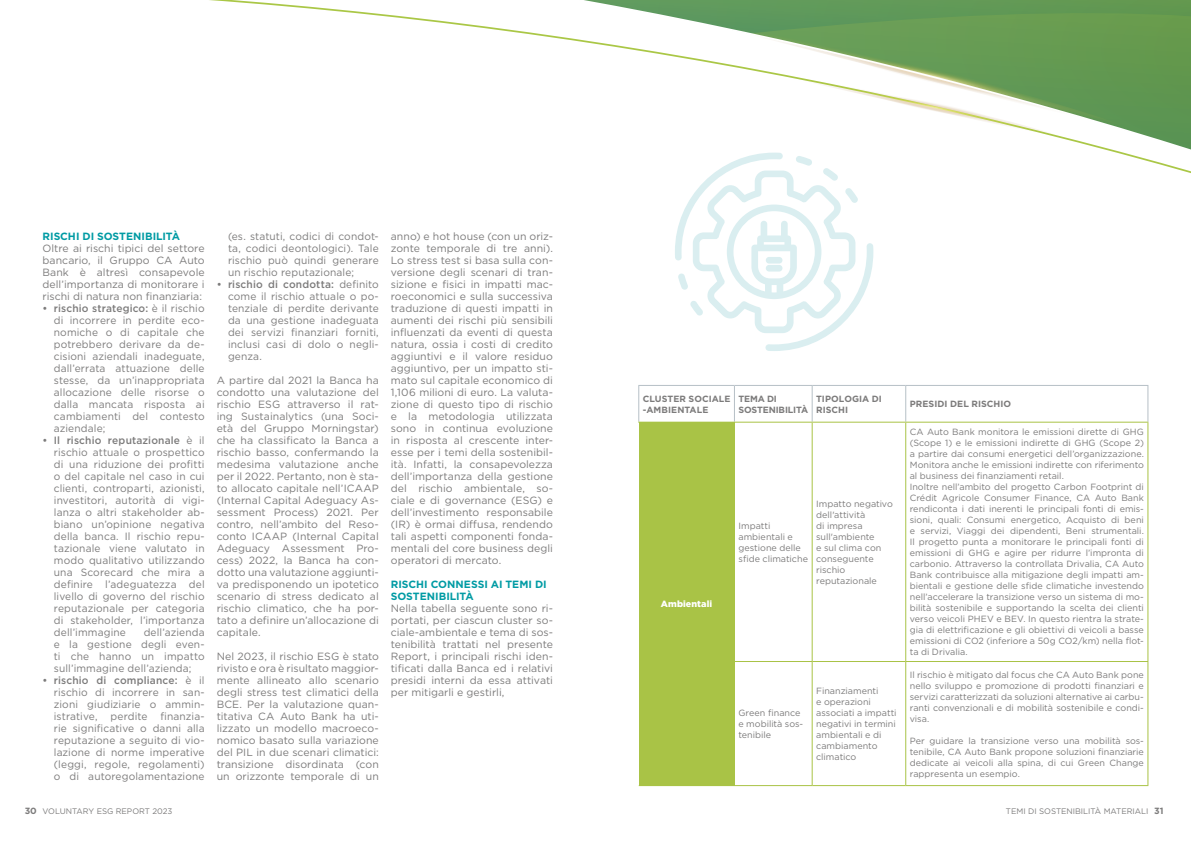
<style>
.page{position:relative;width:1191px;height:842px;background:#fff}
.page>*{position:absolute;margin:0;border:0;box-sizing:border-box;transform-origin:0 0}
.t1{font:10.5px/12px "Gotham";letter-spacing:.01em;color:#7c7b7b;text-align:justify}
.t2{font:700 10.5px/12px "Gotham";color:#009ba4}
.t3{font:9px/11px "Gotham";color:#7c7b7b}
.t4{font:700 9px/11px "Gotham";color:#7c7b7b}
.t5{font:900 9px "Gotham";letter-spacing:.005em;color:#fff}
.t6{font:8px "Gotham";color:#7c7b7b}
.s1{font-weight:500}
.s2{font-weight:700;font-size:9px}
</style>
<div class="page">
<svg style="left:675px;top:207px;width:198px;height:144px"></svg>
<svg style="left:686px;top:189px;width:172px;height:18px"></svg>
<svg style="left:209px;top:0;width:982px;height:189px"></svg>
<svg style="left:731px;top:27px;width:407px;height:105px"></svg>
<svg style="left:797px;top:53px;width:271px;height:87px"></svg>
<div style="left:639px;top:422px;width:95px;height:363px;background:#a9c346"></div>
<hr style="left:638px;top:385px;width:96px;height:1px;background:#b6c0c6">
<hr style="left:638px;top:386px;width:1px;height:36px;background:#b6c0c6">
<hr style="left:734px;top:385px;width:78px;height:1px;background:#b6c0c6">
<hr style="left:734px;top:386px;width:1px;height:36px;background:#b6c0c6">
<hr style="left:812px;top:385px;width:93px;height:1px;background:#b6c0c6">
<hr style="left:811px;top:386px;width:1px;height:36px;background:#b6c0c6">
<hr style="left:905px;top:385px;width:243px;height:1px;background:#b6c0c6">
<hr style="left:905px;top:386px;width:1px;height:36px;background:#b6c0c6">
<hr style="left:1147px;top:386px;width:1px;height:36px;background:#b6c0c6">
<hr style="left:638px;top:422px;width:96px;height:1px;background:#a9c346">
<hr style="left:639px;top:785px;width:95px;height:1px;background:#a9c346">
<hr style="left:734px;top:422px;width:78px;height:1px;background:#a9c346">
<hr style="left:734px;top:423px;width:1px;height:238px;background:#a9c346">
<hr style="left:812px;top:422px;width:93px;height:1px;background:#a9c346">
<hr style="left:811px;top:423px;width:1px;height:238px;background:#a9c346">
<hr style="left:905px;top:422px;width:243px;height:1px;background:#a9c346">
<hr style="left:905px;top:423px;width:1px;height:238px;background:#a9c346">
<hr style="left:1147px;top:423px;width:1px;height:238px;background:#a9c346">
<hr style="left:734px;top:661px;width:78px;height:1px;background:#a9c346">
<hr style="left:734px;top:662px;width:1px;height:123px;background:#a9c346">
<hr style="left:812px;top:661px;width:93px;height:1px;background:#a9c346">
<hr style="left:811px;top:662px;width:1px;height:123px;background:#a9c346">
<hr style="left:905px;top:661px;width:243px;height:1px;background:#a9c346">
<hr style="left:905px;top:662px;width:1px;height:123px;background:#a9c346">
<hr style="left:1147px;top:662px;width:1px;height:123px;background:#a9c346">
<hr style="left:734px;top:785px;width:78px;height:1px;background:#a9c346">
<hr style="left:812px;top:785px;width:93px;height:1px;background:#a9c346">
<hr style="left:905px;top:785px;width:243px;height:1px;background:#a9c346">
<p class="t2" style="left:43px;top:230px;width:139px">RISCHI DI SOSTENIBILITÀ</p>
<p class="t1" style="left:43px;top:242px;width:164px">Oltre ai rischi tipici del settore bancario, il Gruppo CA Auto Bank è altresì consapevole dell’importanza di monitorare i rischi di natura non finanziaria:</p>
<p class="t1" style="left:54px;top:302px;width:152px;text-indent:-11px"><span class="s1">• rischio strategico:</span> è il rischio di incorrere in perdite eco&shy;nomiche o di capitale che potrebbero derivare da de&shy;cisioni aziendali inadeguate, dall’errata attuazione delle stesse, da un’inappropriata allocazione delle risorse o dalla mancata risposta ai cambiamenti del contesto aziendale;</p>
<p class="t1" style="left:54px;top:434px;width:152px;text-indent:-11px"><span class="s1">• Il rischio reputazionale</span> è il rischio attuale o prospettico di una riduzione dei profitti o del capitale nel caso in cui clienti, controparti, azionisti, investitori, autorità di vigi&shy;lanza o altri stakeholder ab&shy;biano un’opinione negativa della banca. Il rischio repu&shy;tazionale viene valutato in modo qualitativo utilizzando una Scorecard che mira a definire l’adeguatezza del livello di governo del rischio reputazionale per categoria di stakeholder, l’importanza dell’immagine</p>
<p class="t1" style="left:54px;top:626px;width:152px;text-indent:90px">dell’azienda e la gestione degli even&shy;ti che hanno un impatto sull’immagine dell’azienda;</p>
<p class="t1" style="left:54px;top:674px;width:152px;text-indent:-11px"><span class="s1">• rischio di compliance:</span> è il rischio di incorrere in san&shy;zioni giudiziarie o ammin&shy;istrative, perdite finanzia&shy;rie significative o danni alla reputazione a seguito di vio&shy;lazione di norme imperative (leggi, regole, regolamenti) o di autoregolamentazione</p>
<p class="t1" style="left:228px;top:230px;width:152px">(es. statuti, codici di condot&shy;ta, codici deontologici). Tale rischio può quindi generare un rischio reputazionale;</p>
<p class="t1" style="left:228px;top:278px;width:152px;text-indent:-11px"><span class="s1">• rischio di condotta:</span> definito come il rischio attuale o po&shy;tenziale di perdite derivante da una gestione inadeguata dei servizi finanziari forniti, inclusi casi di dolo o negli&shy;genza.</p>
<p class="t1" style="left:217px;top:374px;width:164px">A partire dal 2021 la Banca ha condotto una valutazione del rischio ESG attraverso il rat&shy;ing Sustainalytics (una Soci&shy;età del Gruppo Morningstar) che ha classificato la Banca a rischio basso, confermando la medesima valutazione anche per il 2022. Pertanto, non è sta&shy;to allocato capitale nell’ICAAP (Internal Capital Adeguacy As&shy;sessment Process) 2021. Per contro, nell’ambito del Reso&shy;conto ICAAP (Internal Capital Adeguacy Assessment Pro&shy;cess) 2022, la Banca ha con&shy;dotto una valutazione aggiunti&shy;va predisponendo un ipotetico scenario di stress dedicato al rischio climatico, che ha por&shy;tato a definire un’allocazione di capitale.</p>
<p class="t1" style="left:217px;top:650px;width:164px">Nel 2023, il rischio ESG è stato rivisto e ora è risultato maggior&shy;mente allineato allo scenario degli stress test climatici della BCE. Per la valutazione quan&shy;titativa CA Auto Bank ha uti&shy;lizzato un modello macroeco&shy;nomico basato sulla variazione del PIL in due scenari climatici: transizione disordinata (con un orizzonte temporale di un</p>
<p class="t1" style="left:391px;top:230px;width:164px">anno) e hot house (con un oriz&shy;zonte temporale di tre anni).<br>Lo stress test si basa sulla con&shy;versione degli scenari di tran&shy;sizione e fisici in impatti mac&shy;roeconomici e sulla successiva traduzione di questi impatti in aumenti dei rischi più sensibili influenzati da eventi di questa natura, ossia i costi di credito aggiuntivi e il valore residuo aggiuntivo, per un impatto sti&shy;mato sul capitale economico di 1,106 milioni di euro. La valuta&shy;zione di questo tipo di rischio e la metodologia utilizzata sono in continua evoluzione in risposta al crescente inter&shy;esse per i temi della sostenibil&shy;ità. Infatti, la consapevolezza dell’importanza della gestione del rischio ambientale, so&shy;ciale e di governance (ESG) e dell’investimento responsabile (IR) è ormai diffusa, rendendo tali aspetti componenti fonda&shy;mentali del core business degli operatori di mercato.</p>
<p class="t2" style="left:391px;top:578px;width:157px">RISCHI CONNESSI AI TEMI DI<br>SOSTENIBILITÀ</p>
<p class="t1" style="left:391px;top:602px;width:164px">Nella tabella seguente sono ri&shy;portati, per ciascun cluster so&shy;ciale-ambientale e tema di sos&shy;tenibilità trattati nel presente Report, i principali rischi iden&shy;tificati dalla Banca ed i relativi presidi interni da essa attivati per mitigarli e gestirli,</p>
<p class="t4" style="left:643px;top:393px;width:89px">CLUSTER SOCIALE -AMBIENTALE</p>
<p class="t4" style="left:738px;top:393px;width:71px">TEMA DI<br>SOSTENIBILITÀ</p>
<p class="t4" style="left:816px;top:393px;width:67px">TIPOLOGIA DI<br>RISCHI</p>
<p class="t4" style="left:909px;top:399px;width:103px">PRESIDI DEL RISCHIO</p>
<p class="t5" style="left:661px;top:598px;width:53px">Ambientali</p>
<p class="t3" style="left:738px;top:520px;width:71px">Impatti ambientali e gestione delle sfide climatiche</p>
<p class="t3" style="left:816px;top:498px;width:78px">Impatto negativo dell'attività<br>di impresa sull'ambiente<br>e sul clima con conseguente rischio reputazionale</p>
<p class="t3" style="left:738px;top:707px;width:66px">Green finance e mobilità sos&shy;tenibile</p>
<p class="t3" style="left:816px;top:685px;width:82px">Finanziamenti<br>e operazioni associati a impatti negativi in termini ambientali e di cambiamento climatico</p>
<p class="t3" style="left:909px;top:426px;width:236px">CA Auto Bank monitora le emissioni dirette di GHG (Scope 1) e le emissioni indirette di GHG (Scope 2) a partire dai consumi energetici dell’organizzazione.<br>Monitora anche le emissioni indirette con riferimento al business dei finanziamenti retail.<br>Inoltre nell’ambito del progetto Carbon Footprint di Crédit Agricole Consumer Finance, CA Auto Bank rendiconta i dati inerenti le principali fonti di emis&shy;sioni, quali: Consumi energetico, Acquisto di beni e servizi, Viaggi dei dipendenti, Beni strumentali.<br>Il progetto punta a monitorare le principali fonti di emissioni di GHG e agire per ridurre l’impronta di carbonio. Attraverso la controllata Drivalia, CA Auto Bank contribuisce alla mitigazione degli impatti am&shy;bientali e gestione delle sfide climatiche investendo nell’accelerare la transizione verso un sistema di mo&shy;bilità sostenibile e supportando la scelta dei clienti verso veicoli PHEV e BEV. In questo rientra la strate&shy;gia di elettrificazione e gli obiettivi di veicoli a basse emissioni di CO2 (inferiore a 50g CO2/km) nella flot&shy;ta di Drivalia.</p>
<p class="t3" style="left:909px;top:669px;width:236px;text-align:justify">Il rischio è mitigato dal focus che CA Auto Bank pone nello sviluppo e promozione di prodotti finanziari e servizi caratterizzati da soluzioni alternative ai carbu&shy;ranti convenzionali e di mobilità sostenibile e condi&shy;visa.</p>
<p class="t3" style="left:909px;top:735px;width:236px;text-align:justify">Per guidare la transizione verso una mobilità sos&shy;tenibile, CA Auto Bank propone soluzioni finanziarie dedicate ai veicoli alla spina, di cui Green Change rappresenta un esempio.</p>
<p class="t6" style="left:25px;top:806px;width:149px"><span class="s2">30</span> VOLUNTARY ESG REPORT 2023</p>
<p class="t6" style="left:1006px;top:806px;width:159px">TEMI DI SOSTENIBILITÀ MATERIALI <span class="s2">31</span></p>
</div>
